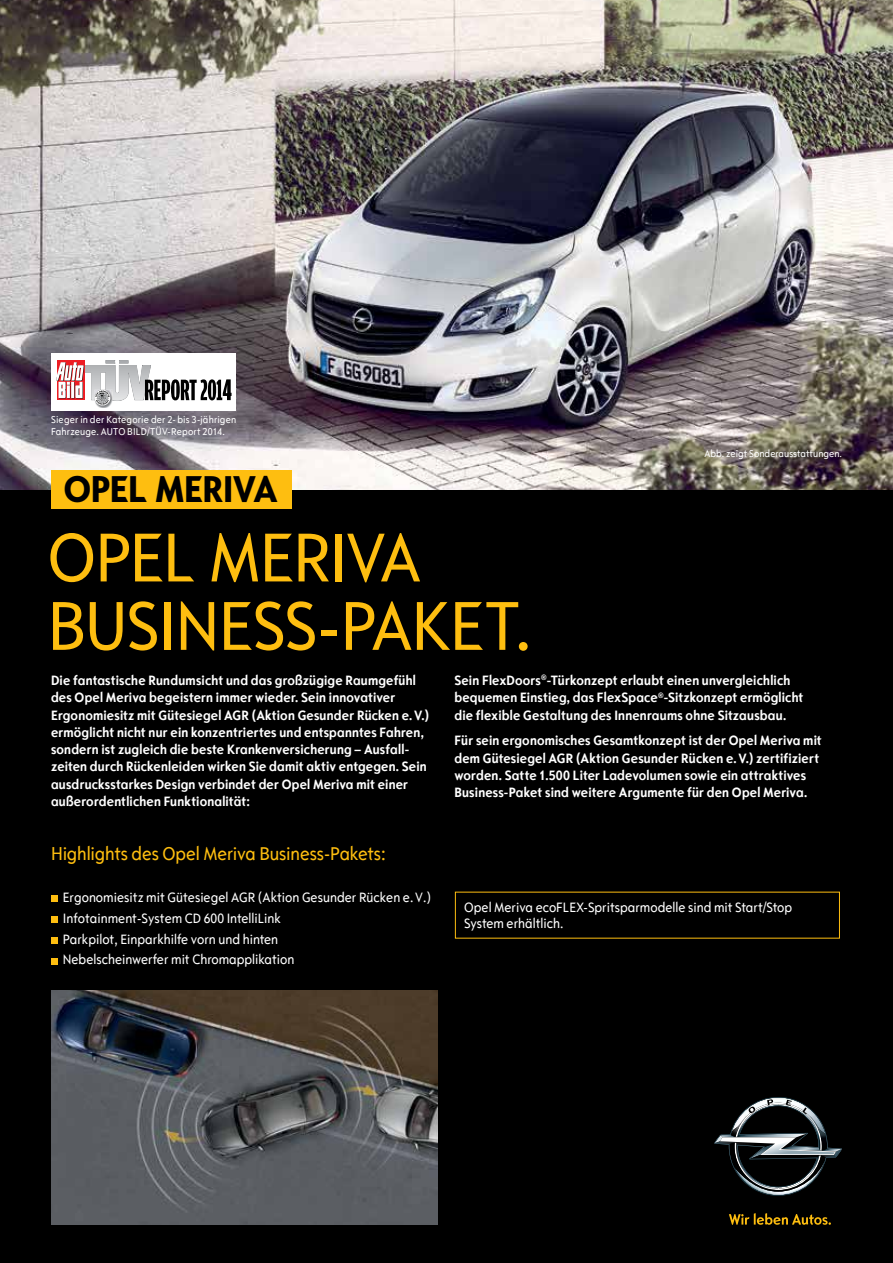
<style>
.page{position:relative;width:893px;height:1263px;background:#fff}
.page>*{position:absolute;margin:0;border:0;box-sizing:border-box;transform-origin:0 0}
.t1{font:72px/68.4px "Opel Sans Condensed";letter-spacing:-.015em;color:#febe10}
.t2{font:39px "Opel Sans Condensed Carline";letter-spacing:-.005em;color:#000}
.t3{font:19.5px "Opel Sans Condensed";letter-spacing:-.005em;color:#febe10}
.t4{font:700 14.25px/17.2px "Opel Sans Condensed";letter-spacing:.01em;color:#fff}
.t5{font:14.25px/20.7px "Opel Sans Condensed";color:#fff}
.t6{font:10.5px/12px "Opel Sans Condensed";letter-spacing:.01em;color:#fff}
</style>
<div class="page">
<div style="left:0;top:56px;width:893px;height:1207px;background:#000"></div>
<img style="left:0;top:0;width:893px;height:489px">
<svg style="left:714px;top:1097px;width:128px;height:99px"></svg>
<svg style="left:729px;top:1213px;width:102px;height:12px"></svg>
<div style="left:51px;top:470px;width:240px;height:38px;background:#febe10"></div>
<div style="left:51px;top:896px;width:7px;height:6px;background:#febe10"></div>
<div style="left:51px;top:916px;width:7px;height:7px;background:#febe10"></div>
<div style="left:51px;top:937px;width:7px;height:7px;background:#febe10"></div>
<div style="left:51px;top:958px;width:7px;height:6px;background:#febe10"></div>
<img style="left:51px;top:990px;width:387px;height:235px">
<div style="left:51px;top:353px;width:184px;height:57px;background:#fff"></div>
<svg style="left:57px;top:360px;width:175px;height:47px"></svg>
<p class="t6" style="left:51px;top:413px;width:187px">Sieger in der Kategorie der 2- bis 3-jährigen<br>Fahrzeuge. AUTO</p>
<p class="t6" style="left:127px;top:425px;width:99px">BILD/TÜV-Report 2014.</p>
<h2 class="t2" style="left:64px;top:465px;width:215px">OPEL MERIVA</h2>
<h1 class="t1" style="left:47px;top:524px;width:486px">opel meriva business-paket.</h1>
<p class="t6" style="left:704px;top:448px;width:139px">Abb. zeigt Sonderausstattungen.</p>
<p class="t4" style="left:51px;top:672px;width:380px">Die fantastische Rundumsicht und das großzügige Raumgefühl des Opel Meriva begeistern immer wieder. Sein innovativer Ergonomiesitz mit Gütesiegel AGR (Aktion Gesunder Rücken e.V.) ermöglicht nicht nur ein konzentriertes und entspanntes Fahren, sondern ist zugleich die beste Krankenversicherung – Ausfall&shy;zeiten durch Rückenleiden wirken Sie damit aktiv entgegen. Sein ausdrucksstarkes Design verbindet der Opel Meriva mit einer außerordentlichen Funktionalität:</p>
<p class="t4" style="left:454px;top:672px;width:351px">Sein FlexDoors<sup>®</sup>-Türkonzept erlaubt einen unvergleichlich bequemen Einstieg, das FlexSpace<sup>®</sup>-Sitzkonzept ermöglicht die flexible Gestaltung des Innenraums ohne Sitzausbau.</p>
<p class="t4" style="left:454px;top:732px;width:369px">Für sein ergonomisches Gesamtkonzept ist der Opel Meriva mit dem Gütesiegel AGR (Aktion Gesunder Rücken e.V.) zertifiziert worden. Satte 1.500 Liter Ladevolumen sowie ein attraktives Business-Paket sind weitere Argumente für den Opel Meriva.</p>
<h3 class="t3" style="left:51px;top:842px;width:337px">Highlights des Opel Meriva Business-Pakets:</h3>
<p class="t5" style="left:63px;top:887px;width:370px">Ergonomiesitz mit Gütesiegel AGR (Aktion Gesunder Rücken e. V.)<br>I nfotainment-System CD 600 I ntelliLink<br>Parkpilot, Einparkhilfe vorn und hinten<br>Nebelscheinwerfer mit Chromapplikation</p>
<p class="t5" style="left:464px;top:899px;width:329px;line-height:16.5px">Opel Meriva ecoFLEX-Spritsparmodelle sind mit Start/Stop<br>System erhältlich.</p>
</div>
